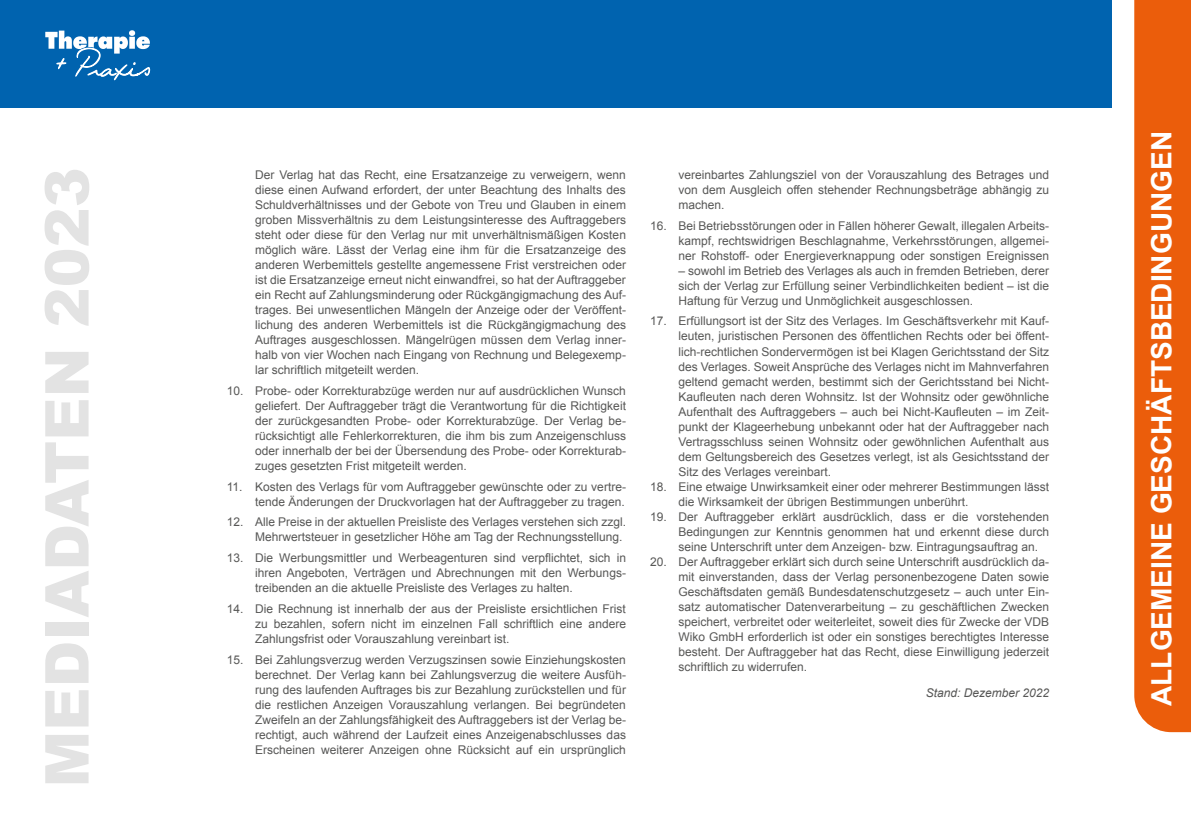
<style>
.page{position:relative;width:1191px;height:840px;background:#fff}
.page>*{position:absolute;margin:0;border:0;box-sizing:border-box;transform-origin:0 0}
.t1{font:900 60.4px "Arial";color:#e3e3e3}
.t2{font:700 28px "Arial";color:#fff}
.t3{font:12px/15px "Arial";color:#575756;text-align:justify}
.t4{font:italic 12px "Arial";color:#575756}
</style>
<div class="page">
<div style="left:0;top:0;width:1111px;height:108px;background:#0063af"></div>
<svg style="left:45px;top:30px;width:105px;height:50px"></svg>
<div style="left:1134px;top:0;width:57px;height:731px;background:#eb5d0b"></div>
<h1 class="t1" style="left:23px;top:787px;width:621px;rotate:-90deg">MEDIADATEN 2023</h1>
<p class="t3" style="left:255px;top:167px;width:372px">Der Verlag hat das Recht, eine Ersatzanzeige zu verweigern, wenn diese einen Aufwand erfordert, der unter Beachtung des Inhalts des Schuldverhältnisses und der Gebote von Treu und Glauben in einem groben Missverhältnis zu dem Leistungsinteresse des Auftraggebers steht oder diese für den Verlag nur mit unverhältnismäßigen Kosten möglich wäre. Lässt der Verlag eine ihm für die Ersatzanzeige des anderen Werbemittels gestellte angemessene Frist verstreichen oder ist die Ersatzanzeige erneut nicht einwandfrei, so hat der Auftraggeber ein Recht auf Zahlungsminderung oder Rückgängigmachung des Auf&shy;trages. Bei unwesentlichen Mängeln der Anzeige oder der Veröffent&shy;lichung des anderen Werbemittels ist die Rückgängigmachung des Auftrages ausgeschlossen. Mängelrügen müssen dem Verlag inner&shy;halb von vier Wochen nach Eingang von Rechnung und Belegexemp&shy;lar schriftlich mitgeteilt werden.</p>
<p class="t3" style="left:255px;top:383px;width:372px;text-indent:-28px">10. Probe- oder Korrekturabzüge werden nur auf ausdrücklichen Wunsch geliefert. Der Auftraggeber trägt die Verantwortung für die Richtigkeit der zurückgesandten Probe- oder Korrekturabzüge. Der Verlag be&shy;rücksichtigt alle Fehlerkorrekturen, die ihm bis zum Anzeigenschluss oder innerhalb der bei der Übersendung des Probe- oder Korrekturab&shy;zuges gesetzten Frist mitgeteilt werden.</p>
<p class="t3" style="left:227px;top:479px;width:401px;text-align:right">11. Kosten des Verlags für vom Auftraggeber gewünschte oder zu vertre&shy;tende Änderungen der Druckvorlagen hat der Auftraggeber zu tragen.</p>
<p class="t3" style="left:227px;top:514px;width:401px;text-align:right">12. Alle Preise in der aktuellen Preisliste des Verlages verstehen sich zzgl.<br>Mehrwertsteuer in gesetzlicher Höhe am Tag der Rechnungsstellung.</p>
<p class="t3" style="left:255px;top:550px;width:372px;text-indent:-28px">13. Die Werbungsmittler und Werbeagenturen sind verpflichtet, sich in ihren Angeboten, Verträgen und Abrechnungen mit den Werbungs&shy;treibenden an die aktuelle Preisliste des Verlages zu halten.</p>
<p class="t3" style="left:255px;top:601px;width:372px;text-indent:-28px">14. Die Rechnung ist innerhalb der aus der Preisliste ersichtlichen Frist zu bezahlen, sofern nicht im einzelnen Fall schriftlich eine andere Zahlungsfrist oder Vorauszahlung vereinbart ist.</p>
<p class="t3" style="left:255px;top:651px;width:372px;text-indent:-28px">15. Bei Zahlungsverzug werden Verzugszinsen sowie Einziehungskosten berechnet. Der Verlag kann bei Zahlungsverzug die weitere Ausfüh&shy;rung des laufenden Auftrages bis zur Bezahlung zurückstellen und für die restlichen Anzeigen Vorauszahlung verlangen. Bei begründeten Zweifeln an der Zahlungsfähigkeit des Auftraggebers ist der Verlag be&shy;rechtigt, auch während der Laufzeit eines Anzeigenabschlusses das Erscheinen weiterer Anzeigen ohne Rücksicht auf ein ursprünglich</p>
<p class="t3" style="left:678px;top:167px;width:372px">vereinbartes Zahlungsziel von der Vorauszahlung des Betrages und von dem Ausgleich offen stehender Rechnungsbeträge abhängig zu machen.</p>
<p class="t3" style="left:678px;top:218px;width:372px;text-indent:-28px">16. Bei Betriebsstörungen oder in Fällen höherer Gewalt, illegalen Arbeits&shy;kampf, rechtswidrigen Beschlagnahme, Verkehrsstörungen, allgemei&shy;ner Rohstoff- oder Energieverknappung oder sonstigen Ereignissen</p>
<p class="t3" style="left:678px;top:263px;width:372px">– sowohl im Betrieb des Verlages als auch in fremden Betrieben, derer sich der Verlag zur Erfüllung seiner Verbindlichkeiten bedient – ist die Haftung für Verzug und Unmöglichkeit ausgeschlossen.</p>
<p class="t3" style="left:678px;top:314px;width:372px;text-indent:-28px">17. Erfüllungsort ist der Sitz des Verlages. Im Geschäftsverkehr mit Kauf&shy;leuten, juristischen Personen des öffentlichen Rechts oder bei öffent&shy;lich-rechtlichen Sondervermögen ist bei Klagen Gerichtsstand der Sitz des Verlages. Soweit Ansprüche des Verlages nicht im Mahnverfahren geltend gemacht werden, bestimmt sich der Gerichtsstand bei Nicht-Kaufleuten nach deren Wohnsitz. Ist der Wohnsitz oder gewöhnliche Aufenthalt des Auftraggebers – auch bei Nicht-Kaufleuten – im Zeit&shy;punkt der Klageerhebung unbekannt oder hat der Auftraggeber nach Vertragsschluss seinen Wohnsitz oder gewöhnlichen Aufenthalt aus dem Geltungsbereich des Gesetzes verlegt, ist als Gesichtsstand der Sitz des Verlages vereinbart.</p>
<p class="t3" style="left:678px;top:479px;width:372px;text-indent:-28px">18. Eine etwaige Unwirksamkeit einer oder mehrerer Bestimmungen lässt die Wirksamkeit der übrigen Bestimmungen unberührt.</p>
<p class="t3" style="left:678px;top:509px;width:372px;text-indent:-28px">19. Der Auftraggeber erklärt ausdrücklich, dass er die vorstehenden Bedingungen zur Kenntnis genommen hat und erkennt diese durch seine Unterschrift unter dem Anzeigen- bzw. Eintragungsauftrag an.</p>
<p class="t3" style="left:678px;top:554px;width:372px;text-indent:-28px">20. Der Auftraggeber erklärt sich durch seine Unterschrift ausdrücklich da&shy;mit einverstanden, dass der Verlag personenbezogene Daten sowie Geschäftsdaten gemäß Bundesdatenschutzgesetz – auch unter Ein&shy;satz automatischer Datenverarbeitung – zu geschäftlichen Zwecken speichert, verbreitet oder weiterleitet, soweit dies für Zwecke der VDB Wiko GmbH erforderlich ist oder ein sonstiges berechtigtes Interesse besteht. Der Auftraggeber hat das Recht, diese Einwilligung jederzeit schriftlich zu widerrufen.</p>
<p class="t4" style="left:925px;top:684px;width:125px">Stand: Dezember 2022</p>
<h2 class="t2" style="left:1143px;top:705px;width:576px;rotate:-90deg">ALLGEMEINE GESCHÄFTSBEDINGUNGEN</h2>
</div>
